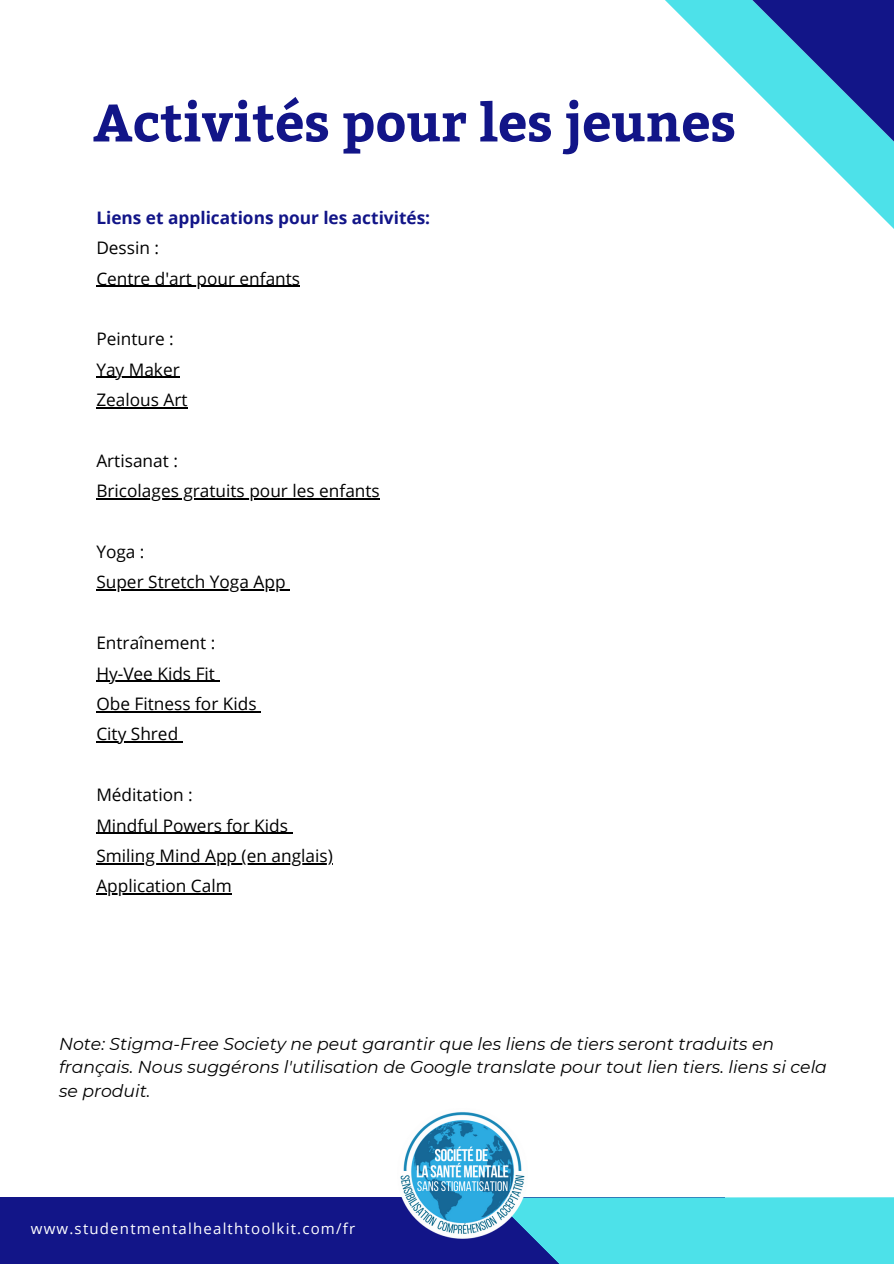
<style>
.page{position:relative;width:894px;height:1264px;background:#fff}
.page>*{position:absolute;margin:0;border:0;box-sizing:border-box;transform-origin:0 0}
.t1{font:700 52.5px "Bitter";color:#121588}
.t2{font:17.25px/30.3px "Open Sans";color:#000}
.t3{font:italic 17.25px/23.7px "Montserrat";color:#000}
.t4{font:700 17.25px/30.3px "Open Sans";color:#121588}
.t5{font:15px "Open Sans";letter-spacing:.08em;color:#fff}
.s1{font-weight:400;color:#000}
</style>
<div class="page">
<svg style="left:687px;top:0;width:206px;height:228px"></svg>
<hr style="left:96px;top:286px;width:204px;height:1px;background:#000">
<hr style="left:96px;top:377px;width:84px;height:1px;background:#000">
<hr style="left:96px;top:407px;width:92px;height:1px;background:#000">
<hr style="left:96px;top:498px;width:284px;height:1px;background:#000">
<hr style="left:96px;top:589px;width:189px;height:1px;background:#000">
<hr style="left:96px;top:680px;width:100px;height:2px;background:#000">
<svg style="left:196px;top:680px;width:23px;height:2px"></svg>
<hr style="left:96px;top:711px;width:160px;height:1px;background:#000">
<hr style="left:96px;top:741px;width:82px;height:1px;background:#000">
<hr style="left:96px;top:832px;width:192px;height:1px;background:#000">
<hr style="left:96px;top:863px;width:237px;height:1px;background:#000">
<hr style="left:96px;top:893px;width:136px;height:1px;background:#000">
<div style="left:0;top:1197px;width:724px;height:66px;background:#121588"></div>
<div style="left:529px;top:1197px;width:364px;height:66px;background:#4de1e9"></div>
<img style="left:400px;top:1112px;width:129px;height:127px">
<p class="t1" style="left:93px;top:84px;width:644px">Activités pour les jeunes</p>
<p class="t4" style="left:96px;top:202px;width:335px">Liens et applications pour les activités:<br><span class="s1">Dessin :</span></p>
<h1 class="t2" style="left:96px;top:263px;width:205px">Centre d'art pour enfants</h1>
<h1 class="t2" style="left:96px;top:323px;width:79px">Peinture :</h1>
<h2 class="t2" style="left:96px;top:354px;width:93px">Yay Maker<br>Zealous Art</h2>
<h2 class="t2" style="left:96px;top:445px;width:83px">Artisanat :</h2>
<h2 class="t2" style="left:96px;top:475px;width:285px">Bricolages gratuits pour les enfants</h2>
<h2 class="t2" style="left:96px;top:536px;width:50px">Yoga :</h2>
<h2 class="t2" style="left:96px;top:566px;width:191px">Super Stretch Yoga App</h2>
<h2 class="t2" style="left:96px;top:627px;width:120px">Entraînement :</h2>
<h2 class="t2" style="left:96px;top:657px;width:162px">Hy-Vee Kids Fit<br>Obe Fitness for Kids</h2>
<h2 class="t2" style="left:96px;top:718px;width:83px">City Shred</h2>
<h2 class="t2" style="left:96px;top:779px;width:193px">Méditation :<br>Mindful Powers for Kids</h2>
<h2 class="t2" style="left:96px;top:840px;width:238px">Smiling Mind App (en anglais)</h2>
<h2 class="t2" style="left:96px;top:870px;width:137px">Application Calm</h2>
<p class="t3" style="left:59px;top:1031px;width:769px">Note: Stigma-Free Society ne peut garantir que les liens de tiers seront traduits en français. Nous suggérons l'utilisation de Google translate pour tout lien tiers. liens si cela se produit.</p>
<p class="t5" style="left:31px;top:1217px;width:326px">www.studentmentalhealthtoolkit.com/fr</p>
</div>
